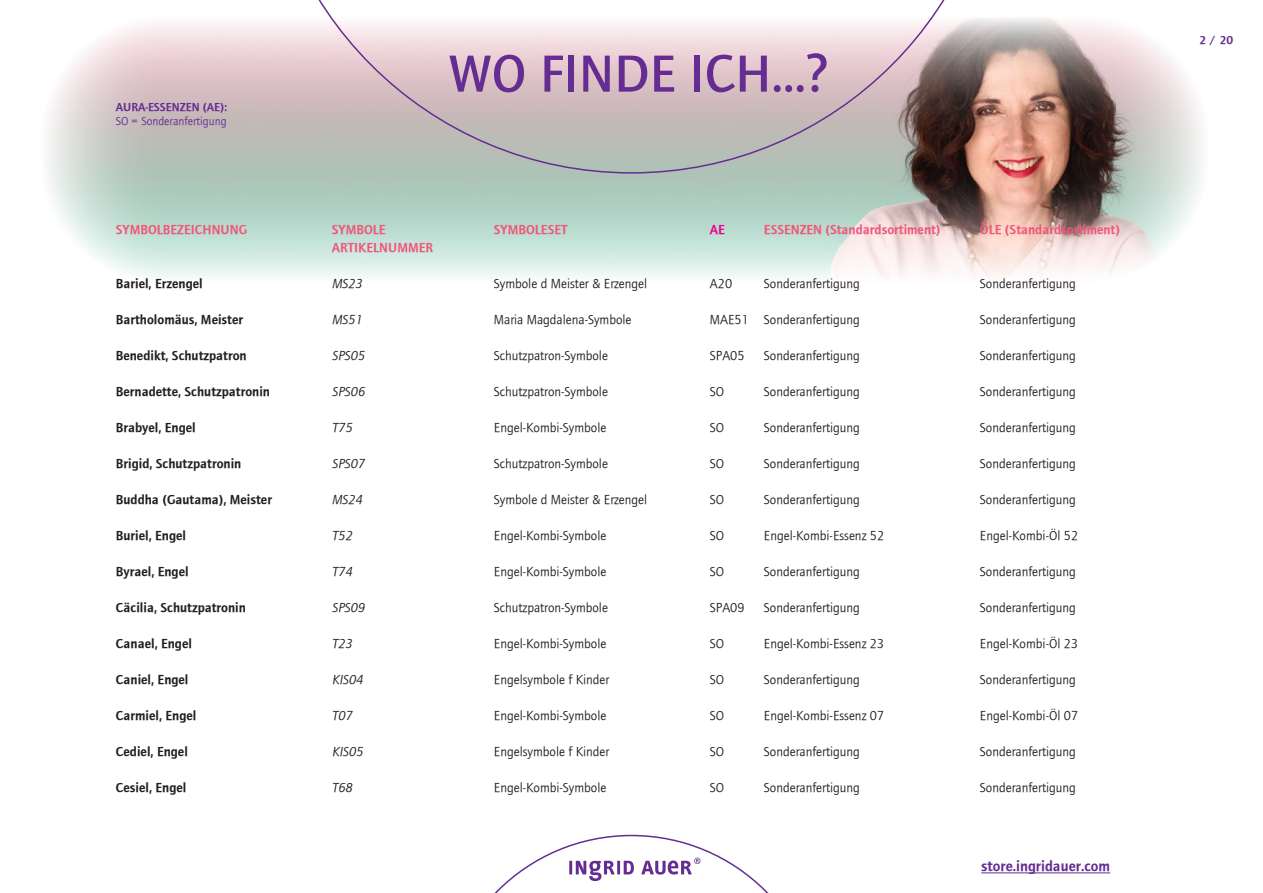
<style>
.page{position:relative;width:1263px;height:893px;background:#fff}
.page>*{position:absolute;margin:0;border:0;box-sizing:border-box;transform-origin:0 0}
.t1{font:500 54px "Foundry Journal";color:#652d91}
.t2{font:15px "Foundry Journal Demi";color:#652d91}
.t3{font:13.5px "Foundry Journal";color:#231f20}
.t4{font:13.5px "Foundry Journal Demi";color:#231f20}
.t5{font:13.5px "Foundry Journal Demi";color:#f05778}
.t6{font:italic 13.5px "Foundry Journal";color:#231f20}
.t7{font:13.5px "Foundry Journal Demi";color:#ed028c}
.t8{font:12px "Foundry Journal Demi";color:#652d91}
.t9{font:12px "Foundry Journal";color:#652d91}
</style>
<div class="page">
<img style="left:48px;top:18px;width:1154px;height:261px">
<svg style="left:263px;top:0;width:737px;height:174px"></svg>
<svg style="left:494px;top:835px;width:275px;height:58px"></svg>
<hr style="left:981px;top:873px;width:129px;height:1px;background:#652d91">
<p class="t8" style="left:116px;top:100px;width:113px">AURA-ESSENZEN (AE):</p>
<p class="t9" style="left:116px;top:115px;width:112px">SO = Sonderanfertigung</p>
<h1 class="t1" style="left:448px;top:43px;width:381px">WO FINDE ICH...?</h1>
<p class="t5" style="left:116px;top:222px;width:133px">SYMBOLBEZEICHNUNG</p>
<p class="t5" style="left:332px;top:222px;width:55px">SYMBOLE</p>
<p class="t5" style="left:494px;top:222px;width:75px">SYMBOLESET</p>
<p class="t7" style="left:710px;top:222px;width:17px">AE</p>
<p class="t5" style="left:764px;top:222px;width:178px">ESSENZEN (Standardsortiment)</p>
<p class="t5" style="left:980px;top:222px;width:142px">ÖLE (Standardsortiment)</p>
<p class="t5" style="left:332px;top:240px;width:103px">ARTIKELNUMMER</p>
<p class="t4" style="left:116px;top:276px;width:88px">Bariel, Erzengel</p>
<p class="t6" style="left:332px;top:276px;width:32px">MS23</p>
<p class="t3" style="left:494px;top:276px;width:155px">Symbole d Meister &amp; Erzengel</p>
<p class="t3" style="left:710px;top:276px;width:24px">A20</p>
<p class="t3" style="left:764px;top:276px;width:97px">Sonderanfertigung</p>
<p class="t3" style="left:980px;top:276px;width:97px">Sonderanfertigung</p>
<p class="t4" style="left:116px;top:312px;width:129px">Bartholomäus, Meister</p>
<p class="t6" style="left:332px;top:312px;width:32px">MS51</p>
<p class="t3" style="left:494px;top:312px;width:139px">Maria Magdalena-Symbole</p>
<p class="t3" style="left:710px;top:312px;width:151px">MAE51 Sonderanfertigung</p>
<p class="t3" style="left:980px;top:312px;width:97px">Sonderanfertigung</p>
<p class="t4" style="left:116px;top:348px;width:132px">Benedikt, Schutzpatron</p>
<p class="t6" style="left:332px;top:348px;width:34px">SPS05</p>
<p class="t3" style="left:494px;top:348px;width:116px">Schutzpatron-Symbole</p>
<p class="t3" style="left:710px;top:348px;width:36px">SPA05</p>
<p class="t3" style="left:764px;top:348px;width:97px">Sonderanfertigung</p>
<p class="t3" style="left:980px;top:348px;width:97px">Sonderanfertigung</p>
<p class="t4" style="left:116px;top:384px;width:156px">Bernadette, Schutzpatronin</p>
<p class="t6" style="left:332px;top:384px;width:34px">SPS06</p>
<p class="t3" style="left:494px;top:384px;width:116px">Schutzpatron-Symbole</p>
<p class="t3" style="left:710px;top:384px;width:16px">SO</p>
<p class="t3" style="left:764px;top:384px;width:97px">Sonderanfertigung</p>
<p class="t3" style="left:980px;top:384px;width:97px">Sonderanfertigung</p>
<p class="t4" style="left:116px;top:420px;width:81px">Brabyel, Engel</p>
<p class="t6" style="left:332px;top:420px;width:22px">T75</p>
<p class="t3" style="left:494px;top:420px;width:114px">Engel-Kombi-Symbole</p>
<p class="t3" style="left:710px;top:420px;width:16px">SO</p>
<p class="t3" style="left:764px;top:420px;width:97px">Sonderanfertigung</p>
<p class="t3" style="left:980px;top:420px;width:97px">Sonderanfertigung</p>
<p class="t4" style="left:116px;top:456px;width:127px">Brigid, Schutzpatronin</p>
<p class="t6" style="left:332px;top:456px;width:34px">SPS07</p>
<p class="t3" style="left:494px;top:456px;width:116px">Schutzpatron-Symbole</p>
<p class="t3" style="left:710px;top:456px;width:16px">SO</p>
<p class="t3" style="left:764px;top:456px;width:97px">Sonderanfertigung</p>
<p class="t3" style="left:980px;top:456px;width:97px">Sonderanfertigung</p>
<p class="t4" style="left:116px;top:492px;width:158px">Buddha (Gautama), Meister</p>
<p class="t6" style="left:332px;top:492px;width:32px">MS24</p>
<p class="t3" style="left:494px;top:492px;width:155px">Symbole d Meister &amp; Erzengel</p>
<p class="t3" style="left:710px;top:492px;width:16px">SO</p>
<p class="t3" style="left:764px;top:492px;width:97px">Sonderanfertigung</p>
<p class="t3" style="left:980px;top:492px;width:97px">Sonderanfertigung</p>
<p class="t4" style="left:116px;top:528px;width:72px">Buriel, Engel</p>
<p class="t6" style="left:332px;top:528px;width:22px">T52</p>
<p class="t3" style="left:494px;top:528px;width:114px">Engel-Kombi-Symbole</p>
<p class="t3" style="left:710px;top:528px;width:16px">SO</p>
<p class="t3" style="left:764px;top:528px;width:122px">Engel-Kombi-Essenz 52</p>
<p class="t3" style="left:980px;top:528px;width:100px">Engel-Kombi-Öl 52</p>
<p class="t4" style="left:116px;top:564px;width:74px">Byrael, Engel</p>
<p class="t6" style="left:332px;top:564px;width:22px">T74</p>
<p class="t3" style="left:494px;top:564px;width:114px">Engel-Kombi-Symbole</p>
<p class="t3" style="left:710px;top:564px;width:16px">SO</p>
<p class="t3" style="left:764px;top:564px;width:97px">Sonderanfertigung</p>
<p class="t3" style="left:980px;top:564px;width:97px">Sonderanfertigung</p>
<p class="t4" style="left:116px;top:600px;width:132px">Cäcilia, Schutzpatronin</p>
<p class="t6" style="left:332px;top:600px;width:34px">SPS09</p>
<p class="t3" style="left:494px;top:600px;width:116px">Schutzpatron-Symbole</p>
<p class="t3" style="left:710px;top:600px;width:36px">SPA09</p>
<p class="t3" style="left:764px;top:600px;width:97px">Sonderanfertigung</p>
<p class="t3" style="left:980px;top:600px;width:97px">Sonderanfertigung</p>
<p class="t4" style="left:116px;top:636px;width:78px">Canael, Engel</p>
<p class="t6" style="left:332px;top:636px;width:22px">T23</p>
<p class="t3" style="left:494px;top:636px;width:114px">Engel-Kombi-Symbole</p>
<p class="t3" style="left:710px;top:636px;width:16px">SO</p>
<p class="t3" style="left:764px;top:636px;width:122px">Engel-Kombi-Essenz 23</p>
<p class="t3" style="left:980px;top:636px;width:100px">Engel-Kombi-Öl 23</p>
<p class="t4" style="left:116px;top:672px;width:74px">Caniel, Engel</p>
<p class="t6" style="left:332px;top:672px;width:33px">KIS04</p>
<p class="t3" style="left:494px;top:672px;width:117px">Engelsymbole f Kinder</p>
<p class="t3" style="left:710px;top:672px;width:16px">SO</p>
<p class="t3" style="left:764px;top:672px;width:97px">Sonderanfertigung</p>
<p class="t3" style="left:980px;top:672px;width:97px">Sonderanfertigung</p>
<p class="t4" style="left:116px;top:708px;width:82px">Carmiel, Engel</p>
<p class="t6" style="left:332px;top:708px;width:22px">T07</p>
<p class="t3" style="left:494px;top:708px;width:114px">Engel-Kombi-Symbole</p>
<p class="t3" style="left:710px;top:708px;width:16px">SO</p>
<p class="t3" style="left:764px;top:708px;width:122px">Engel-Kombi-Essenz 07</p>
<p class="t3" style="left:980px;top:708px;width:100px">Engel-Kombi-Öl 07</p>
<p class="t4" style="left:116px;top:744px;width:74px">Cediel, Engel</p>
<p class="t6" style="left:332px;top:744px;width:33px">KIS05</p>
<p class="t3" style="left:494px;top:744px;width:117px">Engelsymbole f Kinder</p>
<p class="t3" style="left:710px;top:744px;width:16px">SO</p>
<p class="t3" style="left:764px;top:744px;width:97px">Sonderanfertigung</p>
<p class="t3" style="left:980px;top:744px;width:97px">Sonderanfertigung</p>
<p class="t4" style="left:116px;top:780px;width:72px">Cesiel, Engel</p>
<p class="t6" style="left:332px;top:780px;width:22px">T68</p>
<p class="t3" style="left:494px;top:780px;width:114px">Engel-Kombi-Symbole</p>
<p class="t3" style="left:710px;top:780px;width:16px">SO</p>
<p class="t3" style="left:764px;top:780px;width:97px">Sonderanfertigung</p>
<p class="t3" style="left:980px;top:780px;width:97px">Sonderanfertigung</p>
<p class="t2" style="left:981px;top:857px;width:130px">store.ingridauer.com</p>
<p class="t8" style="left:1200px;top:33px;width:35px">2 / 20</p>
</div>
